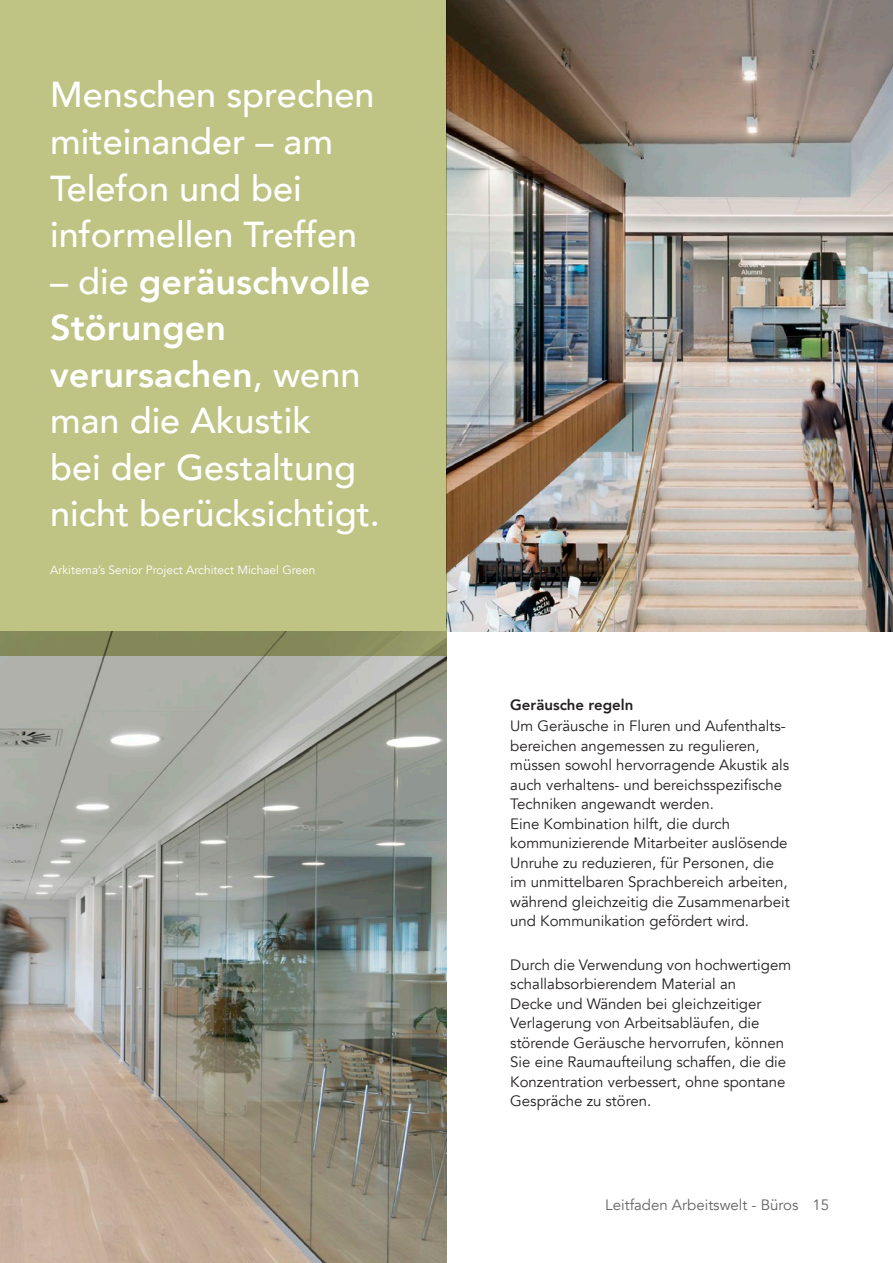
<style>
.page{position:relative;width:893px;height:1263px;background:#fff}
.page>*{position:absolute;margin:0;border:0;box-sizing:border-box;transform-origin:0 0}
.t1{font:500 36px/46.5px "Avenir";color:#fff}
.t2{font:15px/19.5px "Avenir";color:#231f20}
.t3{font:15px "Avenir";color:#636466}
.t4{font:800 15px "Avenir";color:#231f20}
.t5{font:12px "Avenir";color:#fff}
.s1{font-weight:800}
</style>
<div class="page">
<img style="left:0;top:656px;width:446px;height:607px">
<img style="left:446px;top:0;width:447px;height:631px">
<div style="left:0;top:0;width:446px;height:656px;background:#bfc384"></div>
<h1 class="t1" style="left:50px;top:70px;width:326px">Menschen sprechen miteinander – am<br>Telefon und bei informellen Treffen</h1>
<h1 class="t1" style="left:50px;top:256px;width:331px">– die <span class="s1">geräuschvolle<br>Störungen verursachen</span>, wenn man die Akustik<br>bei der Gestaltung nicht berücksichtigt.</h1>
<p class="t5" style="left:50px;top:562px;width:267px">Arkitema’s Senior Project Architect Michael Green</p>
<p class="t4" style="left:510px;top:693px;width:125px">Geräusche regeln</p>
<p class="t2" style="left:510px;top:717px;width:281px">Um Geräusche in Fluren und Aufenthalts&shy;bereichen angemessen zu regulieren, müssen sowohl hervorragende Akustik als auch verhaltens- und bereichsspezifische Techniken angewandt werden.<br>Eine Kombination hilft, die durch kommunizierende Mitarbeiter auslösende Unruhe zu reduzieren, für Personen, die im unmittelbaren Sprachbereich arbeiten, während gleichzeitig die Zusammenarbeit und Kommunikation gefördert wird.</p>
<p class="t2" style="left:510px;top:955px;width:282px">Durch die Verwendung von hochwertigem schallabsorbierendem Material an<br>Decke und Wänden bei gleichzeitiger Verlagerung von Arbeitsabläufen, die störende Geräusche hervorrufen, können Sie eine Raumaufteilung schaffen, die die Konzentration verbessert, ohne spontane Gespräche zu stören.</p>
<p class="t3" style="left:605px;top:1196px;width:225px">Leitfaden Arbeitswelt - Büros 15</p>
</div>
